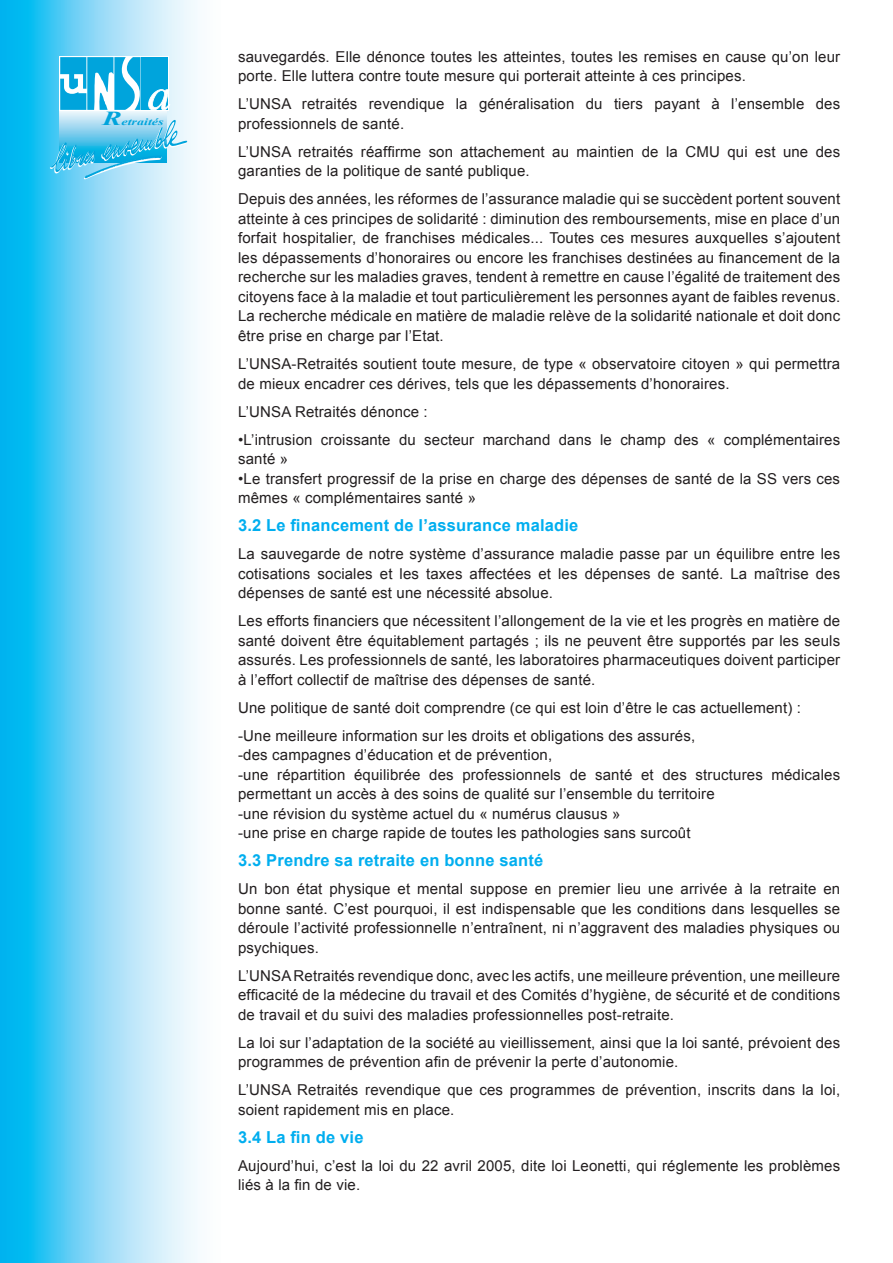
<style>
.page{position:relative;width:893px;height:1263px;background:#fff}
.page>*{position:absolute;margin:0;border:0;box-sizing:border-box;transform-origin:0 0}
.Sous-titre_1{font:700 16.5px "Arial";letter-spacing:.01em;color:#00aeef}
.t1{font:15px/19.5px "Arial";letter-spacing:.01em;color:#231f20}
.t2{font:italic 700 9.75px "Times New Roman";color:#00a4dc;scale:1.44 1}
.s1{font-size:19.8px}
</style>
<div class="page">
<svg style="left:0;top:0;width:198px;height:1263px;background:#80d8f7"></svg>
<svg style="left:60px;top:111px;width:107px;height:8px"></svg>
<svg style="left:59px;top:56px;width:111px;height:55px"></svg>
<svg style="left:50px;top:119px;width:138px;height:60px;background:#7ad0ef"></svg>
<p class="t2" style="left:102px;top:114px;width:44px"><span class="s1">R</span>etraités</p>
<p class="t1" style="left:238px;top:47px;width:604px">sauvegardés. Elle dénonce toutes les atteintes, toutes les remises en cause qu’on leur porte. Elle luttera contre toute mesure qui porterait atteinte à ces principes.</p>
<p class="t1" style="left:238px;top:95px;width:604px">L’UNSA retraités revendique la généralisation du tiers payant à l’ensemble des professionnels de santé.</p>
<p class="t1" style="left:238px;top:142px;width:604px">L’UNSA retraités réaffirme son attachement au maintien de la CMU qui est une des garanties de la politique de santé publique.</p>
<p class="t1" style="left:238px;top:190px;width:604px;text-align:justify">Depuis des années, les réformes de l’assurance maladie qui se succèdent portent souvent atteinte à ces principes de solidarité : diminution des remboursements, mise en place d’un forfait hospitalier, de franchises médicales... Toutes ces mesures auxquelles s’ajoutent les dépassements d’honoraires ou encore les franchises destinées au financement de la recherche sur les maladies graves, tendent à remettre en cause l’égalité de traitement des citoyens face à la maladie et tout particulièrement les personnes ayant de faibles revenus.<br>La recherche médicale en matière de maladie relève de la solidarité nationale et doit donc être prise en charge par l’Etat.</p>
<p class="t1" style="left:238px;top:354px;width:604px">L’UNSA-Retraités soutient toute mesure, de type « observatoire citoyen » qui permettra de mieux encadrer ces dérives, tels que les dépassements d’honoraires.</p>
<p class="t1" style="left:238px;top:402px;width:191px">L’UNSA Retraités dénonce :</p>
<p class="t1" style="left:238px;top:430px;width:604px">•L’intrusion croissante du secteur marchand dans le champ des « complémentaires santé »</p>
<p class="t1" style="left:238px;top:469px;width:603px">•Le transfert progressif de la prise en charge des dépenses de santé de la SS vers ces mêmes « complémentaires santé »</p>
<p class="Sous-titre_1" style="left:238px;top:514px;width:342px">3.2 Le financement de l’assurance maladie</p>
<p class="t1" style="left:238px;top:544px;width:604px;text-align:justify">La sauvegarde de notre système d’assurance maladie passe par un équilibre entre les cotisations sociales et les taxes affectées et les dépenses de santé. La maîtrise des dépenses de santé est une nécessité absolue.</p>
<p class="t1" style="left:238px;top:611px;width:604px;text-align:justify">Les efforts financiers que nécessitent l’allongement de la vie et les progrès en matière de santé doivent être équitablement partagés ; ils ne peuvent être supportés par les seuls assurés. Les professionnels de santé, les laboratoires pharmaceutiques doivent participer à l’effort collectif de maîtrise des dépenses de santé.</p>
<p class="t1" style="left:238px;top:698px;width:564px">Une politique de santé doit comprendre (ce qui est loin d’être le cas actuellement) :</p>
<p class="t1" style="left:238px;top:726px;width:459px">-Une meilleure information sur les droits et obligations des assurés,</p>
<p class="t1" style="left:238px;top:745px;width:316px">-des campagnes d’éducation et de prévention,</p>
<p class="t1" style="left:238px;top:765px;width:604px">-une répartition équilibrée des professionnels de santé et des structures médicales permettant un accès à des soins de qualité sur l’ensemble du territoire</p>
<p class="t1" style="left:238px;top:804px;width:384px">-une révision du système actuel du « numérus clausus »</p>
<p class="t1" style="left:238px;top:823px;width:454px">-une prise en charge rapide de toutes les pathologies sans surcoût</p>
<p class="Sous-titre_1" style="left:238px;top:849px;width:307px">3.3 Prendre sa retraite en bonne santé</p>
<p class="t1" style="left:238px;top:879px;width:604px;text-align:justify">Un bon état physique et mental suppose en premier lieu une arrivée à la retraite en bonne santé. C’est pourquoi, il est indispensable que les conditions dans lesquelles se déroule l’activité professionnelle n’entraînent, ni n’aggravent des maladies physiques ou psychiques.</p>
<p class="t1" style="left:238px;top:966px;width:604px;text-align:justify">L’UNSA Retraités revendique donc, avec les actifs, une meilleure prévention, une meilleure efficacité de la médecine du travail et des Comités d’hygiène, de sécurité et de conditions de travail et du suivi des maladies professionnelles post-retraite.</p>
<p class="t1" style="left:238px;top:1033px;width:604px">La loi sur l’adaptation de la société au vieillissement, ainsi que la loi santé, prévoient des programmes de prévention afin de prévenir la perte d’autonomie.</p>
<p class="t1" style="left:238px;top:1080px;width:604px">L’UNSA Retraités revendique que ces programmes de prévention, inscrits dans la loi, soient rapidement mis en place.</p>
<p class="Sous-titre_1" style="left:238px;top:1126px;width:127px">3.4 La fin de vie</p>
<p class="t1" style="left:238px;top:1156px;width:603px">Aujourd’hui, c’est la loi du 22 avril 2005, dite loi Leonetti, qui réglemente les problèmes liés à la fin de vie.</p>
</div>
